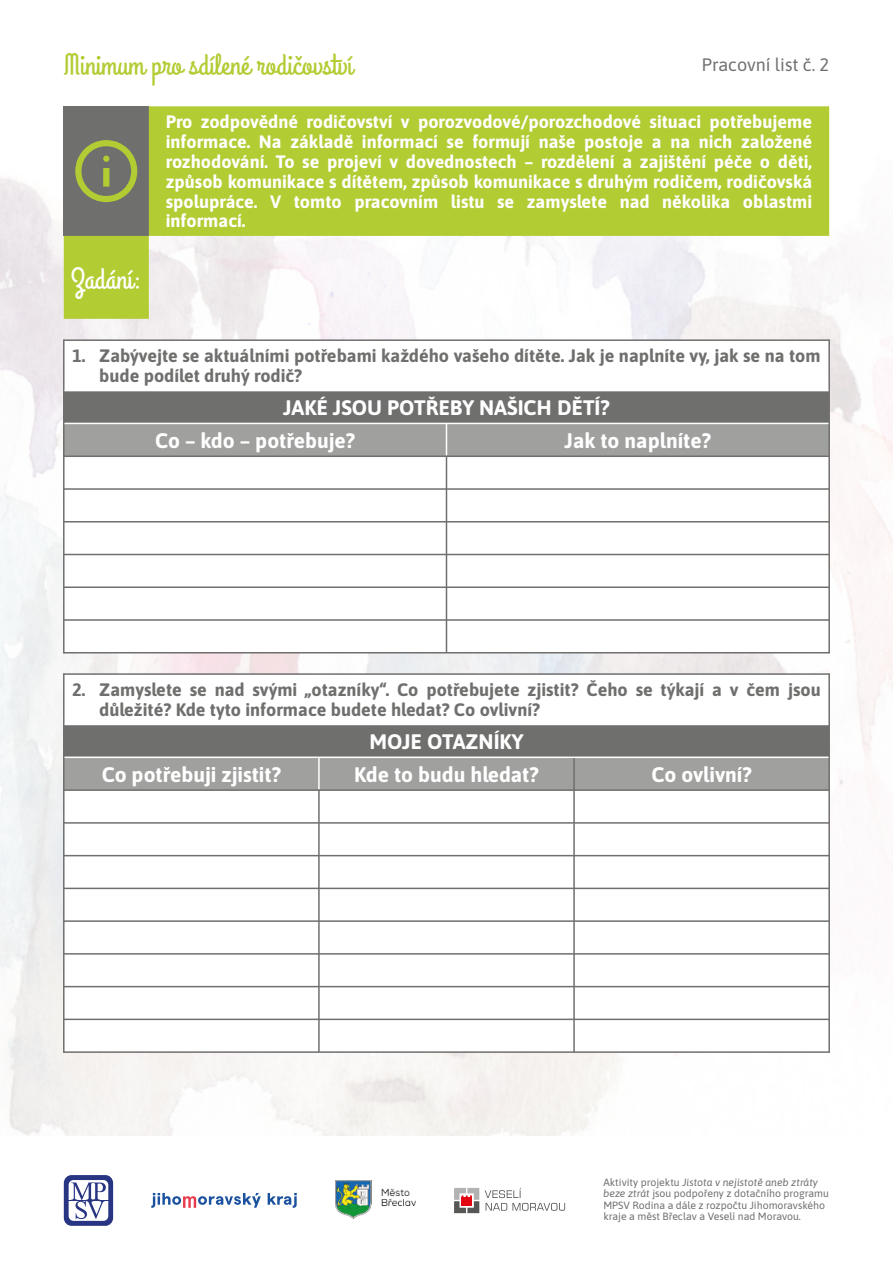
<style>
.page{position:relative;width:893px;height:1263px;background:#fff}
.page>*{position:absolute;margin:0;border:0;box-sizing:border-box;transform-origin:0 0}
.t1{font:30px "Grand Hotel";color:#b2cc33}
.t2{font:30px "Grand Hotel";color:#fff}
.t3{font:700 21px/32.8px "Asap";color:#fff}
.t4{font:700 18px/19.8px "Asap";color:#fff;text-align:justify}
.t5{font:700 18px/19.8px "Asap";color:#6f6f6e}
.t6{font:18px "Asap";color:#6f6f6e}
.t7{font:10.5px/11.6px "Asap";color:#6f6f6e}
.s1{font-style:italic}
</style>
<div class="page">
<svg style="left:64px;top:106px;width:765px;height:213px;fill:#b2cc33"></svg>
<svg style="left:75px;top:140px;width:62px;height:62px"></svg>
<svg style="left:65px;top:457px;width:763px;height:195px"></svg>
<div style="left:64px;top:391px;width:765px;height:32px;background:#6f6f6e"></div>
<div style="left:64px;top:423px;width:765px;height:33px;background:#a0a09f"></div>
<hr style="left:446px;top:423px;width:1px;height:32px;background:#fff">
<hr style="left:63px;top:339px;width:2px;height:314px;background:#6f6f6e">
<hr style="left:828px;top:339px;width:2px;height:314px;background:#6f6f6e">
<hr style="left:446px;top:456px;width:1px;height:197px;background:#6f6f6e">
<hr style="left:65px;top:423px;width:763px;height:1px;background:#fff">
<hr style="left:64px;top:339px;width:765px;height:2px;background:#6f6f6e">
<hr style="left:64px;top:455px;width:765px;height:2px;background:#6f6f6e">
<hr style="left:64px;top:488px;width:765px;height:2px;background:#6f6f6e">
<hr style="left:64px;top:521px;width:765px;height:1px;background:#6f6f6e">
<hr style="left:64px;top:554px;width:765px;height:1px;background:#6f6f6e">
<hr style="left:64px;top:586px;width:765px;height:2px;background:#6f6f6e">
<hr style="left:64px;top:619px;width:765px;height:2px;background:#6f6f6e">
<hr style="left:64px;top:652px;width:765px;height:1px;background:#6f6f6e">
<svg style="left:65px;top:854px;width:763px;height:167px"></svg>
<div style="left:64px;top:724px;width:765px;height:33px;background:#6f6f6e"></div>
<div style="left:64px;top:757px;width:765px;height:33px;background:#a0a09f"></div>
<hr style="left:318px;top:757px;width:2px;height:32px;background:#fff">
<hr style="left:63px;top:673px;width:2px;height:380px;background:#6f6f6e">
<hr style="left:828px;top:673px;width:2px;height:380px;background:#6f6f6e">
<hr style="left:573px;top:758px;width:2px;height:294px;background:#6f6f6e">
<hr style="left:318px;top:790px;width:2px;height:262px;background:#6f6f6e">
<hr style="left:65px;top:724px;width:763px;height:1px;background:#fff">
<hr style="left:65px;top:756px;width:763px;height:2px;background:#fff">
<hr style="left:64px;top:673px;width:765px;height:2px;background:#6f6f6e">
<hr style="left:64px;top:789px;width:765px;height:2px;background:#6f6f6e">
<hr style="left:64px;top:822px;width:765px;height:2px;background:#6f6f6e">
<hr style="left:64px;top:855px;width:765px;height:1px;background:#6f6f6e">
<hr style="left:64px;top:888px;width:765px;height:1px;background:#6f6f6e">
<hr style="left:64px;top:920px;width:765px;height:2px;background:#6f6f6e">
<hr style="left:64px;top:953px;width:765px;height:2px;background:#6f6f6e">
<hr style="left:64px;top:986px;width:765px;height:1px;background:#6f6f6e">
<hr style="left:64px;top:1018px;width:765px;height:2px;background:#6f6f6e">
<hr style="left:64px;top:1051px;width:765px;height:2px;background:#6f6f6e">
<svg style="left:64px;top:1175px;width:49px;height:51px"></svg>
<svg style="left:151px;top:1193px;width:110px;height:15px"></svg>
<svg style="left:268px;top:1193px;width:29px;height:15px"></svg>
<img style="left:335px;top:1180px;width:81px;height:38px">
<svg style="left:454px;top:1188px;width:25px;height:25px"></svg>
<svg style="left:485px;top:1188px;width:80px;height:23px"></svg>
<h1 class="t1" style="left:64px;top:46px;width:290px">Minimum pro sdílené rodičovství</h1>
<p class="t6" style="left:702px;top:54px;width:129px">Pracovní list č. 2</p>
<p class="t4" style="left:166px;top:112px;width:648px">Pro zodpovědné rodičovství v porozvodové/porozchodové situaci potřebujeme informace. Na základě informací se formují naše postoje a na nich založené rozhodování. To se projeví v dovednostech – rozdělení a zajištění péče o děti, způsob komunikace s dítětem, způsob komunikace s druhým rodičem, rodičovská spolupráce. V tomto pracovním listu se zamyslete nad několika oblastmi informací.</p>
<h1 class="t2" style="left:71px;top:259px;width:73px">Zadání:</h1>
<p class="t5" style="left:99px;top:346px;width:723px;text-indent:-27px">1. Zabývejte se aktuálními potřebami každého vašeho dítěte. Jak je naplníte vy, jak se na tom bude podílet druhý rodič?</p>
<p class="t3" style="left:155px;top:391px;width:456px;text-indent:128px">JAKÉ JSOU POTŘEBY NAŠICH DĚTÍ?<br>Co – kdo – potřebuje?</p>
<p class="t3" style="left:565px;top:424px;width:148px">Jak to naplníte?</p>
<p class="t5" style="left:99px;top:680px;width:723px;text-indent:-27px">2. Zamyslete se nad svými „otazníky“. Co potřebujete zjistit? Čeho se týkají a v čem jsou důležité? Kde tyto informace budete hledat? Co ovlivní?</p>
<p class="t3" style="left:370px;top:725px;width:155px">MOJE OTAZNÍKY</p>
<p class="t3" style="left:102px;top:758px;width:181px">Co potřebuji zjistit?</p>
<p class="t3" style="left:354px;top:758px;width:186px">Kde to budu hledat?</p>
<p class="t3" style="left:651px;top:758px;width:102px">Co ovlivní?</p>
<p class="t7" style="left:603px;top:1176px;width:227px">Aktivity projektu <span class="s1">Jistota v nejistotě aneb ztráty beze ztrát</span> jsou podpořeny z dotačního programu MPSV Rodina a dále z rozpočtu Jihomoravského kraje a měst Břeclav a Veselí nad Moravou.</p>
</div>
